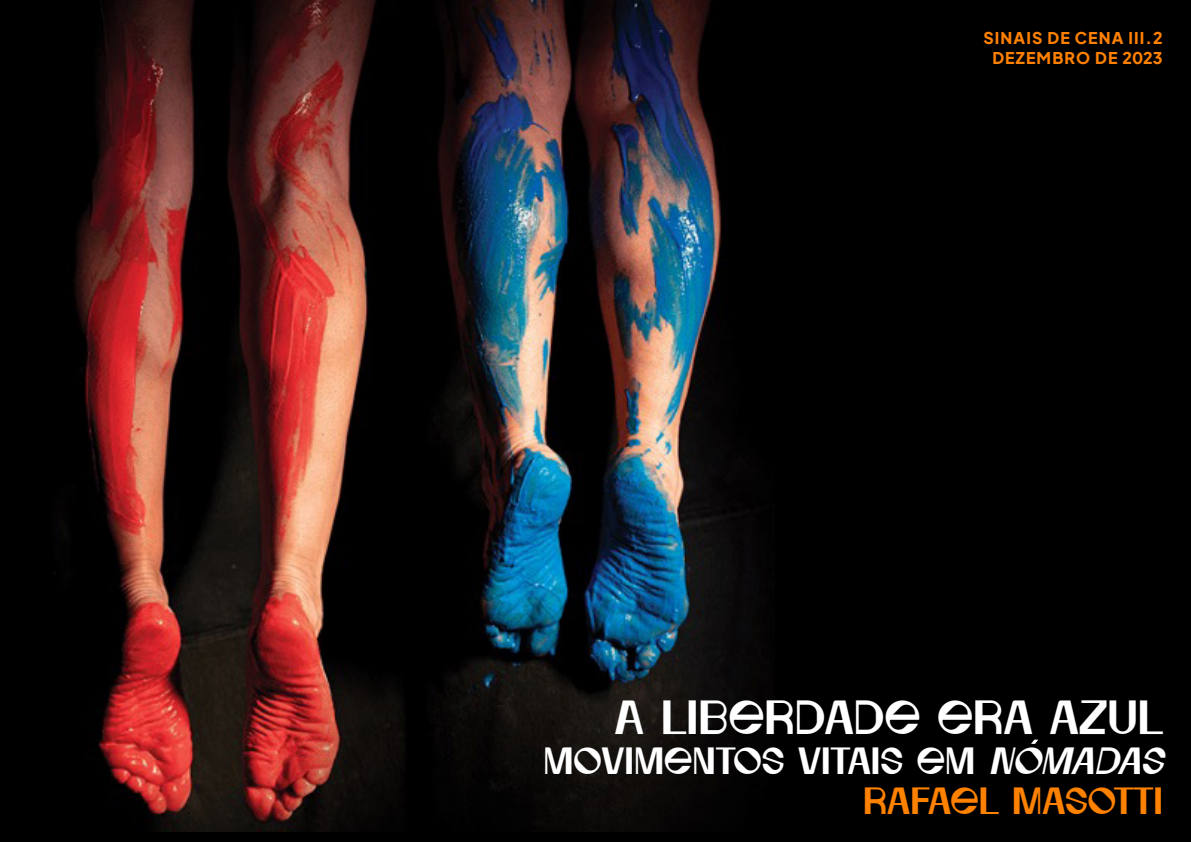
<style>
.page{position:relative;width:1191px;height:842px;background:#000}
.page>*{position:absolute;margin:0;border:0;box-sizing:border-box;transform-origin:0 0}
.t1{font:48px "Nineties Display";letter-spacing:.02em;color:#fff}
.t2{font:38px/40px "Nineties Display";letter-spacing:.02em;color:#fff;text-align:right}
.t3{font:800 16px/20px "Plus Jakarta Sans";letter-spacing:.07em;color:#ff8100;text-align:center}
.s1{font-style:italic}
.s2{color:#ff8100}
</style>
<div class="page">
<img style="left:74px;top:0;width:686px;height:831px">
<svg style="left:1031px;top:740px;width:7px;height:4px"></svg>
<p class="t3" style="left:983px;top:26px;width:181px">SINAIS DE CENA III.2<br>DEZEMBRO DE 2023</p>
<p class="t1" style="left:615px;top:698px;width:549px">A LIBERDADE ERA AZUL</p>
<p class="t2" style="left:544px;top:742px;width:627px">MOVIMENTOS VITAIS EM <span class="s1">NÓMADAS<br></span><span class="s2">RAFAEL MASOTTI</span></p>
</div>
